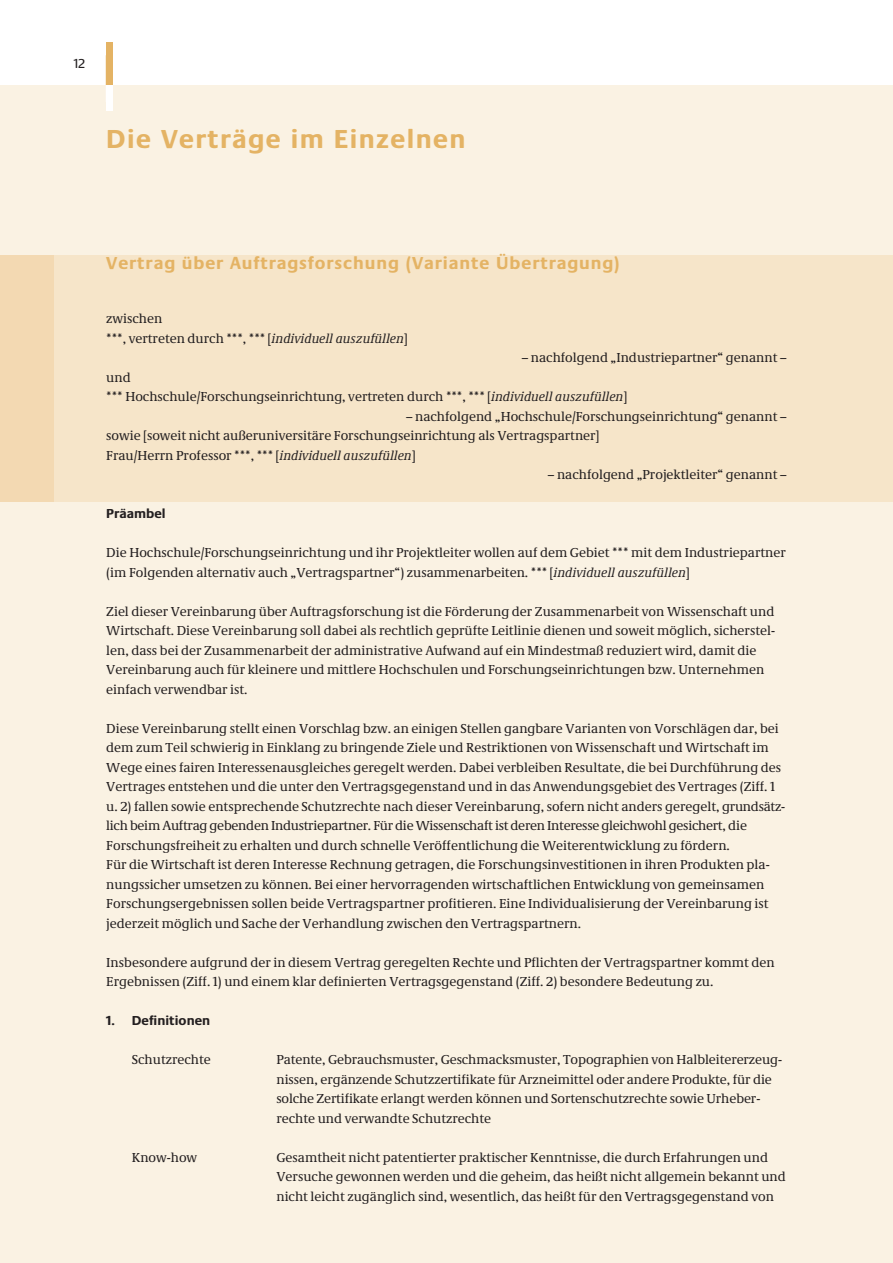
<style>
.page{position:relative;width:893px;height:1263px;background:#fff}
.page>*{position:absolute;margin:0;border:0;box-sizing:border-box;transform-origin:0 0}
.t1{font:700 27px "Neue Praxis";letter-spacing:.05em;color:#e4b364}
.t2{font:700 18px "Neue Praxis";letter-spacing:.05em;color:#e4b364}
.t3{font:13.5px/19.5px "Neue Demos";color:#231f20}
.t4{font:700 13.5px "Neue Praxis";color:#231f20}
.t5{font:13.5px "Neue Praxis";color:#231f20}
.s1{font-style:italic}
</style>
<div class="page">
<div style="left:0;top:85px;width:893px;height:1178px;background:#faf2e3"></div>
<div style="left:0;top:255px;width:893px;height:247px;background:#f6e5c9"></div>
<div style="left:0;top:255px;width:53px;height:247px;background:#f3d9b2"></div>
<div style="left:106px;top:43px;width:7px;height:42px;background:#e4b364"></div>
<div style="left:106px;top:85px;width:7px;height:26px;background:#fff"></div>
<p class="t5" style="left:74px;top:55px;width:13px">12</p>
<h1 class="t1" style="left:106px;top:122px;width:361px">Die Verträge im Einzelnen</h1>
<h2 class="t2" style="left:106px;top:252px;width:515px">Vertrag über Auftragsforschung (Variante Übertragung)</h2>
<p class="t3" style="left:106px;top:309px;width:303px">zwischen<br>***, vertreten durch ***, *** [<span class="s1">individuell auszufüllen</span>]</p>
<p class="t3" style="left:522px;top:348px;width:266px">– nachfolgend „Industriepartner“ genannt –</p>
<p class="t3" style="left:106px;top:367px;width:522px">und<br>*** Hochschule/Forschungseinrichtung, vertreten durch ***, *** [<span class="s1">individuell auszufüllen</span>]</p>
<p class="t3" style="left:106px;top:406px;width:682px;text-indent:300px">– nachfolgend „Hochschule/Forschungseinrichtung“ genannt – sowie [soweit nicht außeruniversitäre Forschungseinrichtung als Vertragspartner]<br>Frau/Herrn Professor ***, *** [<span class="s1">individuell auszufüllen</span>]</p>
<p class="t3" style="left:548px;top:465px;width:240px">– nachfolgend „Projektleiter“ genannt –</p>
<p class="t4" style="left:106px;top:506px;width:61px">Präambel</p>
<p class="t3" style="left:106px;top:543px;width:681px">Die Hochschule/Forschungseinrichtung und ihr Projektleiter wollen auf dem Gebiet *** mit dem Industriepartner (im Folgenden alternativ auch „Vertragspartner“) zusammenarbeiten. *** [<span class="s1">individuell auszufüllen</span>]</p>
<p class="t3" style="left:106px;top:601px;width:670px">Ziel dieser Vereinbarung über Auftragsforschung ist die Förderung der Zusammenarbeit von Wissenschaft und Wirtschaft. Diese Vereinbarung soll dabei als rechtlich geprüfte Leitlinie dienen und soweit möglich, sicherstel&shy;len, dass bei der Zusammenarbeit der administrative Aufwand auf ein Mindestmaß reduziert wird, damit die Vereinbarung auch für kleinere und mittlere Hochschulen und Forschungseinrichtungen bzw. Unternehmen einfach verwendbar ist.</p>
<p class="t3" style="left:106px;top:718px;width:680px">Diese Vereinbarung stellt einen Vorschlag bzw. an einigen Stellen gangbare Varianten von Vorschlägen dar, bei dem zum Teil schwierig in Einklang zu bringende Ziele und Restriktionen von Wissenschaft und Wirtschaft im Wege eines fairen Interessenausgleiches geregelt werden. Dabei verbleiben Resultate, die bei Durchführung des Vertrages entstehen und die unter den Vertragsgegenstand und in das Anwendungsgebiet des Vertrages (Ziff. 1 u. 2) fallen sowie entsprechende Schutzrechte nach dieser Vereinbarung, sofern nicht anders geregelt, grundsätz&shy;lich beim Auftrag gebenden Industriepartner. Für die Wissenschaft ist deren Interesse gleichwohl gesichert, die Forschungsfreiheit zu erhalten und durch schnelle Veröffentlichung die Weiterentwicklung zu fördern.<br>Für die Wirtschaft ist deren Interesse Rechnung getragen, die Forschungsinvestitionen in ihren Produkten pla&shy;nungssicher umsetzen zu können. Bei einer hervorragenden wirtschaftlichen Entwicklung von gemeinsamen Forschungsergebnissen sollen beide Vertragspartner profitieren. Eine Individualisierung der Vereinbarung ist jederzeit möglich und Sache der Verhandlung zwischen den Vertragspartnern.</p>
<p class="t3" style="left:106px;top:952px;width:670px">Insbesondere aufgrund der in diesem Vertrag geregelten Rechte und Pflichten der Vertragspartner kommt den<br>Ergebnissen (Ziff. 1) und einem klar definierten Vertragsgegenstand (Ziff. 2) besondere Bedeutung zu.</p>
<p class="t4" style="left:106px;top:1013px;width:105px">1. Definitionen</p>
<p class="t3" style="left:132px;top:1050px;width:80px">Schutzrechte</p>
<p class="t3" style="left:276px;top:1050px;width:507px">Patente, Gebrauchsmuster, Geschmacksmuster, Topographien von Halbleitererzeug&shy;nissen, ergänzende Schutzzertifikate für Arzneimittel oder andere Produkte, für die solche Zertifikate erlangt werden können und Sortenschutzrechte sowie Urheber&shy;rechte und verwandte Schutzrechte</p>
<p class="t3" style="left:132px;top:1147px;width:67px">Know-how</p>
<p class="t3" style="left:276px;top:1147px;width:511px">Gesamtheit nicht patentierter praktischer Kenntnisse, die durch Erfahrungen und<br>Versuche gewonnen werden und die geheim, das heißt nicht allgemein bekannt und nicht leicht zugänglich sind, wesentlich, das heißt für den Vertragsgegenstand von</p>
</div>
